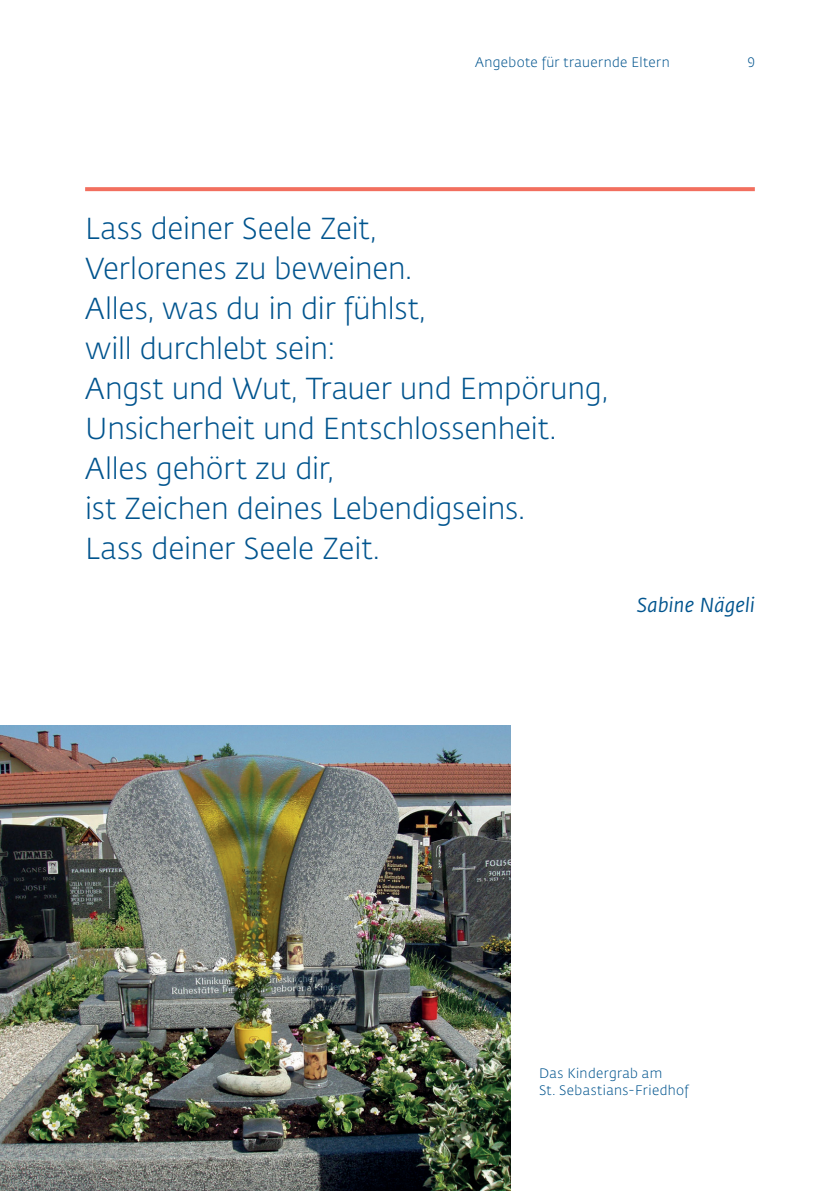
<style>
.page{position:relative;width:840px;height:1191px;background:#fff}
.page>*{position:absolute;margin:0;border:0;box-sizing:border-box;transform-origin:0 0}
.Kern_Zitat_Groß{font:300 30px/40px "Fedra Sans Std";letter-spacing:-.01em;color:#00548e}
.Fließtext{font:italic 20px "Fedra Sans Std";letter-spacing:.015em;color:#00548e}
.Kern_Text_klein{font:300 13.6px/16.8px "Fedra Sans Std";letter-spacing:.025em;color:#00548e}
</style>
<div class="page">
<svg style="left:85px;top:187px;width:669px;height:4px;background:#f27465"></svg>
<img style="left:0;top:726px;width:510px;height:465px">
<p class="Kern_Text_klein" style="left:475px;top:54px;width:196px">Angebote für trauernde Eltern</p>
<p class="Kern_Text_klein" style="left:747px;top:54px;width:9px">9</p>
<p class="Kern_Zitat_Groß" style="left:85px;top:209px;width:524px">Lass deiner Seele Zeit,<br>Verlorenes zu beweinen.<br>Alles, was du in dir fühlst,<br>will durchlebt sein:<br>Angst und Wut, Trauer und Empörung,<br>Unsicherheit und Entschlossenheit.<br>Alles gehört zu dir,<br>ist Zeichen deines Lebendigseins.<br>Lass deiner Seele Zeit.</p>
<p class="Fließtext" style="left:636px;top:592px;width:119px">Sabine Nägeli</p>
<p class="Kern_Text_klein" style="left:539px;top:1064px;width:151px">Das Kindergrab am<br>St. Sebastians-Friedhof</p>
</div>
